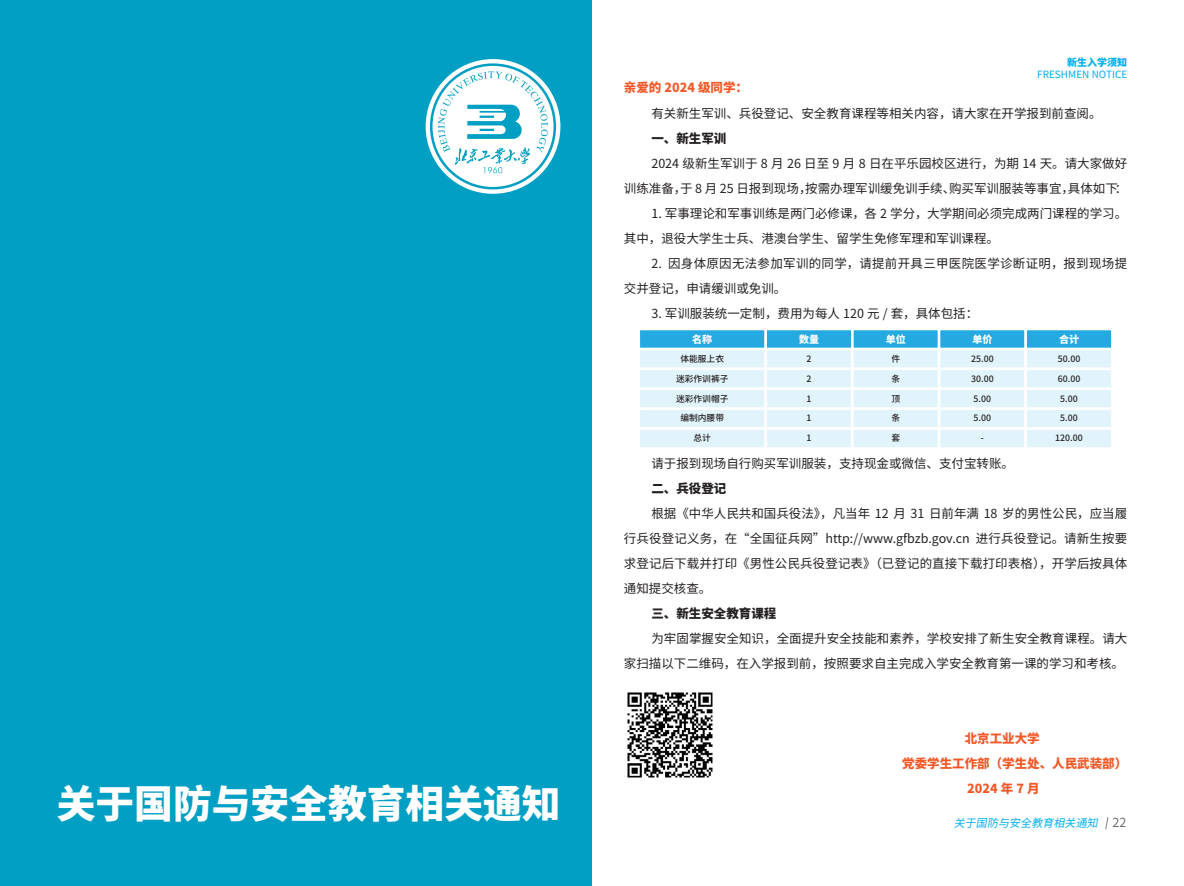
<style>
.page{position:relative;width:1184px;height:886px;background:#fff}
.page>*{position:absolute;margin:0;border:0;box-sizing:border-box;transform-origin:0 0}
.t1{font:900 38.75px "Noto Sans CJ Ksc";color:#fff}
.t2{font:12.5px/25px "Noto Sans CJ Ksc";color:#231f20;text-align:right}
.t3{font:12.5px/25px "Noto Sans CJ Ksc";letter-spacing:.025em;color:#231f20}
.t4{font:900 12.5px "Noto Sans CJ Ksc";color:#f15929}
.t5{font:900 12.5px "Noto Sans CJ Ksc";color:#231f20}
.t6{font:italic 11.12px "Noto Sans CJ Ksc";color:#00aeef}
.t7{font:10px "Noto Sans CJ Ksc";color:#00aeef}
.t8{font:900 10px "Noto Sans CJ Ksc";color:#fff}
.t9{font:900 10px "Noto Sans CJ Ksc";color:#00aeef}
.t10{font:500 8.75px "Noto Sans CJ Ksc";color:#231f20}
.s1{font-style:normal;font-size:12.5px;color:#6c6d70}
</style>
<div class="page">
<div style="left:0;top:0;width:592px;height:886px;background:#009fc3"></div>
<svg style="left:425px;top:59px;width:135px;height:135px"></svg>
<svg style="left:1105px;top:817px;width:3px;height:13px"></svg>
<div style="left:637px;top:348px;width:130px;height:22px;background:#e1f4fc;border:2px solid #fff"></div>
<div style="left:764px;top:348px;width:89px;height:22px;background:#e1f4fc;border:2px solid #fff"></div>
<div style="left:851px;top:348px;width:89px;height:22px;background:#e1f4fc;border:2px solid #fff"></div>
<div style="left:937px;top:348px;width:89px;height:22px;background:#e1f4fc;border:2px solid #fff"></div>
<div style="left:1024px;top:348px;width:89px;height:22px;background:#e1f4fc;border:2px solid #fff"></div>
<div style="left:637px;top:368px;width:130px;height:22px;background:#e1f4fc;border:2px solid #fff"></div>
<div style="left:764px;top:368px;width:89px;height:22px;background:#e1f4fc;border:2px solid #fff"></div>
<div style="left:851px;top:368px;width:89px;height:22px;background:#e1f4fc;border:2px solid #fff"></div>
<div style="left:937px;top:368px;width:89px;height:22px;background:#e1f4fc;border:2px solid #fff"></div>
<div style="left:1024px;top:368px;width:89px;height:22px;background:#e1f4fc;border:2px solid #fff"></div>
<div style="left:637px;top:387px;width:130px;height:23px;background:#e1f4fc;border:2px solid #fff"></div>
<div style="left:764px;top:387px;width:89px;height:23px;background:#e1f4fc;border:2px solid #fff"></div>
<div style="left:851px;top:387px;width:89px;height:23px;background:#e1f4fc;border:2px solid #fff"></div>
<div style="left:937px;top:387px;width:89px;height:23px;background:#e1f4fc;border:2px solid #fff"></div>
<div style="left:1024px;top:387px;width:89px;height:23px;background:#e1f4fc;border:2px solid #fff"></div>
<div style="left:637px;top:407px;width:130px;height:23px;background:#e1f4fc;border:2px solid #fff"></div>
<div style="left:764px;top:407px;width:89px;height:23px;background:#e1f4fc;border:2px solid #fff"></div>
<div style="left:851px;top:407px;width:89px;height:23px;background:#e1f4fc;border:2px solid #fff"></div>
<div style="left:937px;top:407px;width:89px;height:23px;background:#e1f4fc;border:2px solid #fff"></div>
<div style="left:1024px;top:407px;width:89px;height:23px;background:#e1f4fc;border:2px solid #fff"></div>
<div style="left:637px;top:427px;width:130px;height:23px;background:#e1f4fc;border:2px solid #fff"></div>
<div style="left:764px;top:427px;width:89px;height:23px;background:#e1f4fc;border:2px solid #fff"></div>
<div style="left:851px;top:427px;width:89px;height:23px;background:#e1f4fc;border:2px solid #fff"></div>
<div style="left:937px;top:427px;width:89px;height:23px;background:#e1f4fc;border:2px solid #fff"></div>
<div style="left:1024px;top:427px;width:89px;height:23px;background:#e1f4fc;border:2px solid #fff"></div>
<div style="left:637px;top:328px;width:130px;height:22px;background:#24aae1;border:2px solid #fff"></div>
<div style="left:764px;top:328px;width:89px;height:22px;background:#24aae1;border:2px solid #fff"></div>
<div style="left:851px;top:328px;width:89px;height:22px;background:#24aae1;border:2px solid #fff"></div>
<div style="left:937px;top:328px;width:89px;height:22px;background:#24aae1;border:2px solid #fff"></div>
<div style="left:1024px;top:328px;width:89px;height:22px;background:#24aae1;border:2px solid #fff"></div>
<img style="left:627px;top:692px;width:86px;height:86px">
<h1 class="t1" style="left:57px;top:782px;width:505px">关于国防与安全教育相关通知</h1>
<p class="t9" style="left:1067px;top:56px;width:61px">新生入学须知</p>
<p class="t7" style="left:1037px;top:68px;width:92px">FRESHMEN NOTICE</p>
<p class="t4" style="left:624px;top:81px;width:126px">亲爱的 2024 级同学：</p>
<p class="t2" style="left:651px;top:101px;width:451px">有关新生军训、兵役登记、安全教育课程等相关内容，请大家在开学报到前查阅。</p>
<p class="t5" style="left:651px;top:131px;width:76px">一、新生军训</p>
<p class="t2" style="left:624px;top:151px;width:505px">2024 级新生军训于 8 月 26 日至 9 月 8 日在平乐园校区进行，为期 14 天。请大家做好<br>训练准备，于 8 月 25 日报到现场，按需办理军训缓免训手续、购买军训服装等事宜，具体如下：</p>
<p class="t2" style="left:624px;top:201px;width:505px;text-align:left;text-indent:28px">1. 军事理论和军事训练是两门必修课，各 2 学分，大学期间必须完成两门课程的学习。其中，退役大学生士兵、港澳台学生、留学生免修军理和军训课程。</p>
<p class="t3" style="left:624px;top:251px;width:505px;text-indent:28px">2. 因身体原因无法参加军训的同学，请提前开具三甲医院医学诊断证明，报到现场提交并登记，申请缓训或免训。</p>
<p class="t2" style="left:651px;top:301px;width:328px">3. 军训服装统一定制，费用为每人 120 元 / 套，具体包括：</p>
<p class="t8" style="left:692px;top:334px;width:21px">名称</p>
<p class="t10" style="left:680px;top:354px;width:45px">体能服上衣</p>
<p class="t8" style="left:799px;top:334px;width:21px">数量</p>
<p class="t10" style="left:806px;top:354px;width:6px">2</p>
<p class="t8" style="left:885px;top:334px;width:21px">单位</p>
<p class="t10" style="left:891px;top:354px;width:10px">件</p>
<p class="t8" style="left:972px;top:334px;width:21px">单价</p>
<p class="t10" style="left:971px;top:354px;width:24px">25.00</p>
<p class="t8" style="left:1059px;top:334px;width:21px">合计</p>
<p class="t10" style="left:1057px;top:354px;width:24px">50.00</p>
<p class="t10" style="left:676px;top:373px;width:54px">迷彩作训裤子</p>
<p class="t10" style="left:806px;top:373px;width:6px">2</p>
<p class="t10" style="left:891px;top:373px;width:10px">条</p>
<p class="t10" style="left:971px;top:373px;width:24px">30.00</p>
<p class="t10" style="left:1057px;top:373px;width:24px">60.00</p>
<p class="t10" style="left:676px;top:393px;width:54px">迷彩作训帽子</p>
<p class="t10" style="left:806px;top:393px;width:6px">1</p>
<p class="t10" style="left:891px;top:393px;width:10px">顶</p>
<p class="t10" style="left:973px;top:393px;width:19px">5.00</p>
<p class="t10" style="left:1060px;top:393px;width:19px">5.00</p>
<p class="t10" style="left:680px;top:413px;width:45px">编制内腰带</p>
<p class="t10" style="left:806px;top:413px;width:6px">1</p>
<p class="t10" style="left:891px;top:413px;width:10px">条</p>
<p class="t10" style="left:973px;top:413px;width:19px">5.00</p>
<p class="t10" style="left:1060px;top:413px;width:19px">5.00</p>
<p class="t10" style="left:693px;top:433px;width:19px">总计</p>
<p class="t10" style="left:806px;top:433px;width:6px">1</p>
<p class="t10" style="left:891px;top:433px;width:10px">套</p>
<p class="t10" style="left:980px;top:433px;width:5px">-</p>
<p class="t10" style="left:1055px;top:433px;width:29px">120.00</p>
<p class="t2" style="left:651px;top:451px;width:364px">请于报到现场自行购买军训服装，支持现金或微信、支付宝转账。</p>
<p class="t5" style="left:651px;top:481px;width:76px">二、兵役登记</p>
<p class="t2" style="left:624px;top:501px;width:505px;text-align:justify;text-indent:28px">根据《中华人民共和国兵役法》，凡当年 12 月 31 日前年满 18 岁的男性公民，应当履行兵役登记义务，在“全国征兵网”http://www.gfbzb.gov.cn 进行兵役登记。请新生按要求登记后下载并打印《男性公民兵役登记表》（已登记的直接下载打印表格），开学后按具体通知提交核查。</p>
<p class="t5" style="left:651px;top:606px;width:126px">三、新生安全教育课程</p>
<p class="t2" style="left:624px;top:626px;width:505px">为牢固掌握安全知识，全面提升安全技能和素养，学校安排了新生安全教育课程。请大<br>家扫描以下二维码，在入学报到前，按照要求自主完成入学安全教育第一课的学习和考核。</p>
<p class="t4" style="left:964px;top:731px;width:76px">北京工业大学</p>
<p class="t4" style="left:902px;top:756px;width:226px">党委学生工作部（学生处、人民武装部）</p>
<p class="t4" style="left:967px;top:781px;width:74px">2024 年 7 月</p>
<p class="t6" style="left:953px;top:816px;width:174px">关于国防与安全教育相关通知 <span class="s1">2 2</span></p>
</div>
